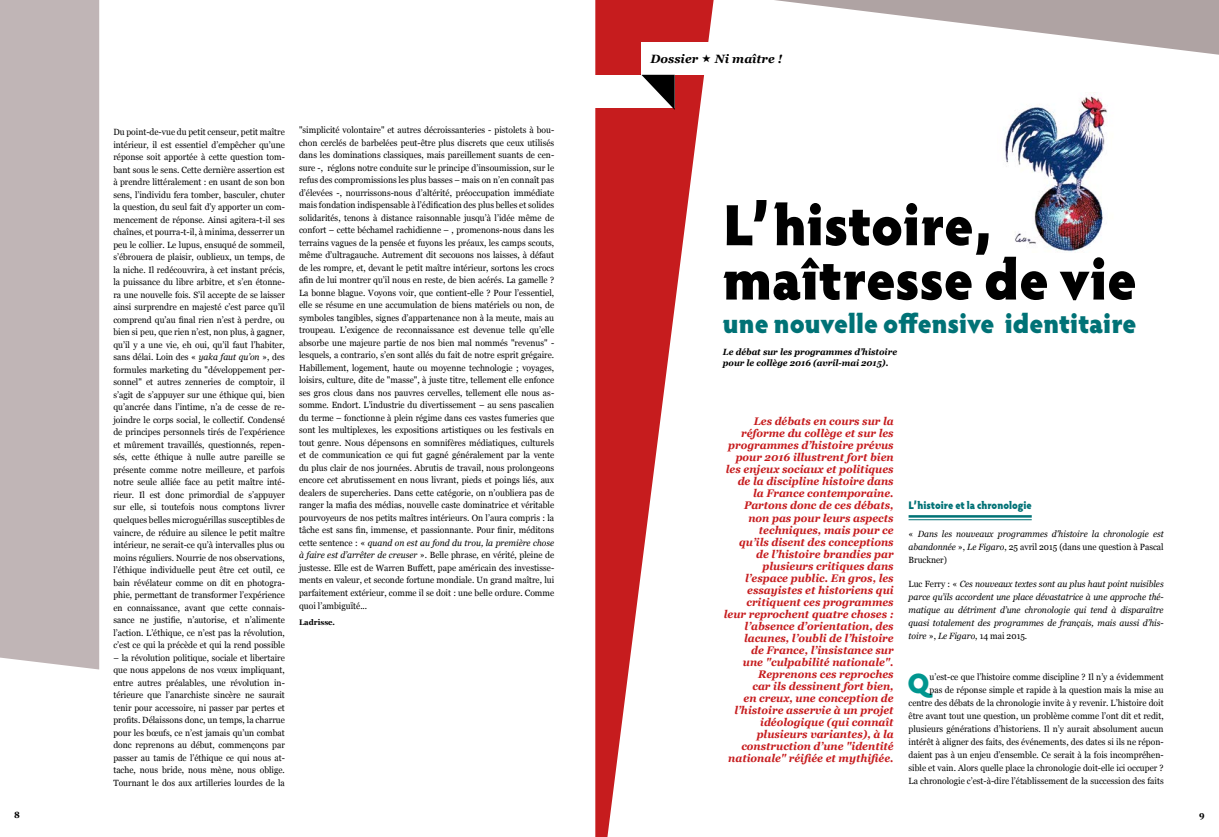
<style>
.page{position:relative;width:1219px;height:837px;background:#fff}
.page>*{position:absolute;margin:0;border:0;box-sizing:border-box;transform-origin:0 0}
.t1{font:900 58.3px/54.3px "Hypatia Sans Pro";letter-spacing:-.01em;color:#000;scale:.95 1}
.t2{font:900 28px "Hypatia Sans Pro";color:#00968f;scale:.95 1}
.t3{font:900 27.6px "Hypatia Sans Pro";color:#007276;scale:.95 1}
.t4{font:italic 700 12px "Georgia";color:#000}
.t5{font:italic 700 11px/12px "Georgia";color:#c61c1e;text-align:right;scale:.95 1}
.t6{font:900 11px "Hypatia Sans Pro";color:#007276;scale:.9 1}
.t7{font:9px/12.5px "Georgia";color:#000;text-align:justify;scale:.95 1}
.t8{font:italic 9px/13px "Georgia";color:#000;text-align:justify;scale:.95 1}
.t9{font:italic 700 9px/11px "Georgia";color:#000;scale:.95 1}
.t10{font:700 9px "Georgia";color:#000;scale:.95 1}
.t11{font:700 8px "Georgia";color:#000;scale:.95 1}
.s1{font-style:italic}
.s2{font-style:normal}
</style>
<div class="page">
<svg style="left:595px;top:62px;width:109px;height:774px;fill:#c61c1e"></svg>
<div style="left:641px;top:43px;width:237px;height:32px;background:#fff"></div>
<div style="left:581px;top:75px;width:94px;height:32px;background:#fff"></div>
<svg style="left:641px;top:74px;width:34px;height:36px"></svg>
<div style="left:0;top:0;width:99px;height:669px;background:#c0b5b6"></div>
<hr style="left:909px;top:515px;width:123px;height:2px;background:#007276">
<hr style="left:909px;top:519px;width:123px;height:1px;background:#007276">
<img style="left:1005px;top:96px;width:102px;height:156px">
<svg style="left:595px;top:0;width:624px;height:62px"></svg>
<p class="t7" style="left:113px;top:126px;width:182px">Du point-de-vue du petit censeur, petit maître intérieur, il est essentiel d’empêcher qu’une réponse soit apportée à cette question tom&shy;bant sous le sens. Cette dernière assertion est à prendre littéralement : en usant de son bon sens, l’individu fera tomber, basculer, chuter la question, du seul fait d’y apporter un com&shy;mencement de réponse. Ainsi agitera-t-il ses chaînes, et pourra-t-il, à minima, desserrer un peu le collier. Le lupus, ensuqué de sommeil, s’ébrouera de plaisir, oublieux, un temps, de la niche. Il redécouvrira, à cet instant précis, la puissance du libre arbitre, et s’en étonne&shy;ra une nouvelle fois. S’il accepte de se laisser ainsi surprendre en majesté c’est parce qu’il comprend qu’au final rien n’est à perdre, ou bien si peu, que rien n’est, non plus, à gagner, qu’il y a une vie, eh oui, qu’il faut l’habiter, sans délai. Loin des « <span class="s1">yaka faut qu’on</span> », des formules marketing du "développement per&shy;sonnel" et autres zenneries de comptoir, il s’agit de s’appuyer sur une éthique qui, bien qu’ancrée dans l’intime, n’a de cesse de re&shy;joindre le corps social, le collectif. Condensé de principes personnels tirés de l’expérience et mûrement travaillés, questionnés, repen&shy;sés, cette éthique à nulle autre pareille se présente comme notre meilleure, et parfois notre seule alliée face au petit maître inté&shy;rieur. Il est donc primordial de s’appuyer sur elle, si toutefois nous comptons livrer quelques belles microguérillas susceptibles de vaincre, de réduire au silence le petit maître intérieur, ne serait-ce qu’à intervalles plus ou moins réguliers. Nourrie de nos observations, l’éthique individuelle peut être cet outil, ce bain révélateur comme on dit en photogra&shy;phie, permettant de transformer l’expérience en connaissance, avant que cette connais&shy;sance ne justifie, n’autorise, et n’alimente l’action. L’éthique, ce n’est pas la révolution, c’est ce qui la précède et qui la rend possible</p>
<p class="t7" style="left:113px;top:651px;width:182px">– la révolution politique, sociale et libertaire que nous appelons de nos vœux impliquant, entre autres préalables, une révolution in&shy;térieure que l’anarchiste sincère ne saurait tenir pour accessoire, ni passer par pertes et profits. Délaissons donc, un temps, la charrue pour les bœufs, ce n’est jamais qu’un combat donc reprenons au début, commençons par passer au tamis de l’éthique ce qui nous at&shy;tache, nous bride, nous mène, nous oblige.<br>Tournant le dos aux artilleries lourdes de la</p>
<p class="t7" style="left:299px;top:124px;width:270px">"simplicité volontaire" et autres décroissanteries - pistolets à bou&shy;chon cerclés de barbelées peut-être plus discrets que ceux utilisés dans les dominations classiques, mais pareillement suants de cen&shy;sure -, réglons notre conduite sur le principe d’insoumission, sur le refus des compromissions les plus basses – mais on n’en connaît pas d’élevées -, nourrissons-nous d’altérité, préoccupation immédiate mais fondation indispensable à l’édification des plus belles et solides solidarités, tenons à distance raisonnable jusqu’à l’idée même de confort – cette béchamel rachidienne – , promenons-nous dans les terrains vagues de la pensée et fuyons les préaux, les camps scouts, même d’ultragauche. Autrement dit secouons nos laisses, à défaut de les rompre, et, devant le petit maître intérieur, sortons les crocs afin de lui montrer qu’il nous en reste, de bien acérés. La gamelle ?<br>La bonne blague. Voyons voir, que contient-elle ? Pour l’essentiel, elle se résume en une accumulation de biens matériels ou non, de symboles tangibles, signes d’appartenance non à la meute, mais au troupeau. L’exigence de reconnaissance est devenue telle qu’elle absorbe une majeure partie de nos bien mal nommés "revenus" - lesquels, a contrario, s’en sont allés du fait de notre esprit grégaire.<br>Habillement, logement, haute ou moyenne technologie ; voyages, loisirs, culture, dite de "masse", à juste titre, tellement elle enfonce ses gros clous dans nos pauvres cervelles, tellement elle nous as&shy;somme. Endort. L’industrie du divertissement – au sens pascalien du terme – fonctionne à plein régime dans ces vastes fumeries que sont les multiplexes, les expositions artistiques ou les festivals en tout genre. Nous dépensons en somnifères médiatiques, culturels et de communication ce qui fut gagné généralement par la vente du plus clair de nos journées. Abrutis de travail, nous prolongeons encore cet abrutissement en nous livrant, pieds et poings liés, aux dealers de supercheries. Dans cette catégorie, on n’oubliera pas de ranger la mafia des médias, nouvelle caste dominatrice et véritable pourvoyeurs de nos petits maîtres intérieurs. On l’aura compris : la tâche est sans fin, immense, et passionnante. Pour finir, méditons cette sentence : « <span class="s1">quand on est au fond du trou, la première chose à faire est d’arrêter de creuser</span> ». Belle phrase, en vérité, pleine de justesse. Elle est de Warren Buffett, pape américain des investisse&shy;ments en valeur, et seconde fortune mondiale. Un grand maître, lui parfaitement extérieur, comme il se doit : une belle ordure. Comme quoi l’ambiguïté...</p>
<p class="t11" style="left:299px;top:617px;width:39px">Ladrisse.</p>
<h3 class="t4" style="left:651px;top:51px;width:49px">Dossier</h3>
<h3 class="t4" style="left:715px;top:51px;width:69px">Ni maître !</h3>
<h1 class="t1" style="left:723px;top:195px;width:437px">L’histoire, maîtresse de vie</h1>
<h3 class="t3" style="left:723px;top:303px;width:437px">une nouvelle offensive identitaire</h3>
<p class="t9" style="left:723px;top:346px;width:185px">Le débat sur les programmes d’histoire pour le collège 2016 (avril-mai 2015).</p>
<p class="t5" style="left:724px;top:415px;width:180px">Les débats en cours sur la réforme du collège et sur les programmes d’histoire prévus pour 2016 illustrent fort bien les enjeux sociaux et politiques de la discipline histoire dans<br>la France contemporaine.<br>Partons donc de ces débats, non pas pour leurs aspects techniques, mais pour ce<br>qu’ils disent des conceptions de l’histoire brandies par plusieurs critiques dans l’espace public. En gros, les essayistes et historiens qui critiquent ces programmes leur reprochent quatre choses : l’absence d’orientation, des lacunes, l’oubli de l’histoire<br>de France, l’insistance sur<br>une "culpabilité nationale".<br>Reprenons ces reproches<br>car ils dessinent fort bien,<br>en creux, une conception de l’histoire asservie à un projet idéologique (qui connaît plusieurs variantes), à la construction d’une "identité nationale" réifiée et mythifiée.</p>
<p class="t6" style="left:909px;top:497px;width:138px">L’histoire et la chronologie</p>
<p class="t8" style="left:909px;top:527px;width:270px"><span class="s2">«</span> Dans les nouveaux programmes d'histoire la chronologie est abandonnée <span class="s2">»,</span> Le Figaro<span class="s2">, 25 avril 2015 (dans une question à Pascal Bruckner)</span></p>
<p class="t8" style="left:909px;top:576px;width:270px"><span class="s2">Luc Ferry : «</span> Ces nouveaux textes sont au plus haut point nuisibles parce qu’ils accordent une place dévastatrice à une approche thé&shy;matique au détriment d’une chronologie qui tend à disparaître quasi totalement des programmes de français, mais aussi d’his&shy;toire <span class="s2">»,</span> Le Figaro<span class="s2">, 14 mai 2015.</span></p>
<h2 class="t2" style="left:907px;top:662px;width:25px">Q</h2>
<p class="t7" style="left:909px;top:670px;width:270px;line-height:13px;text-align:right">u’est-ce que l’histoire comme discipline ? Il n’y a évidemment<br>pas de réponse simple et rapide à la question mais la mise au centre des débats de la chronologie invite à y revenir. L’histoire doit être avant tout une question, un problème comme l’ont dit et redit, plusieurs générations d’historiens. Il n’y aurait absolument aucun intérêt à aligner des faits, des événements, des dates si ils ne répon&shy;daient pas à un enjeu d’ensemble. Ce serait à la fois incompréhen&shy;sible et vain. Alors quelle place la chronologie doit-elle ici occuper ?<br>La chronologie c’est-à-dire l’établissement de la succession des faits</p>
<p class="t10" style="left:14px;top:808px;width:8px">8</p>
<p class="t10" style="left:1199px;top:808px;width:7px">9</p>
</div>
